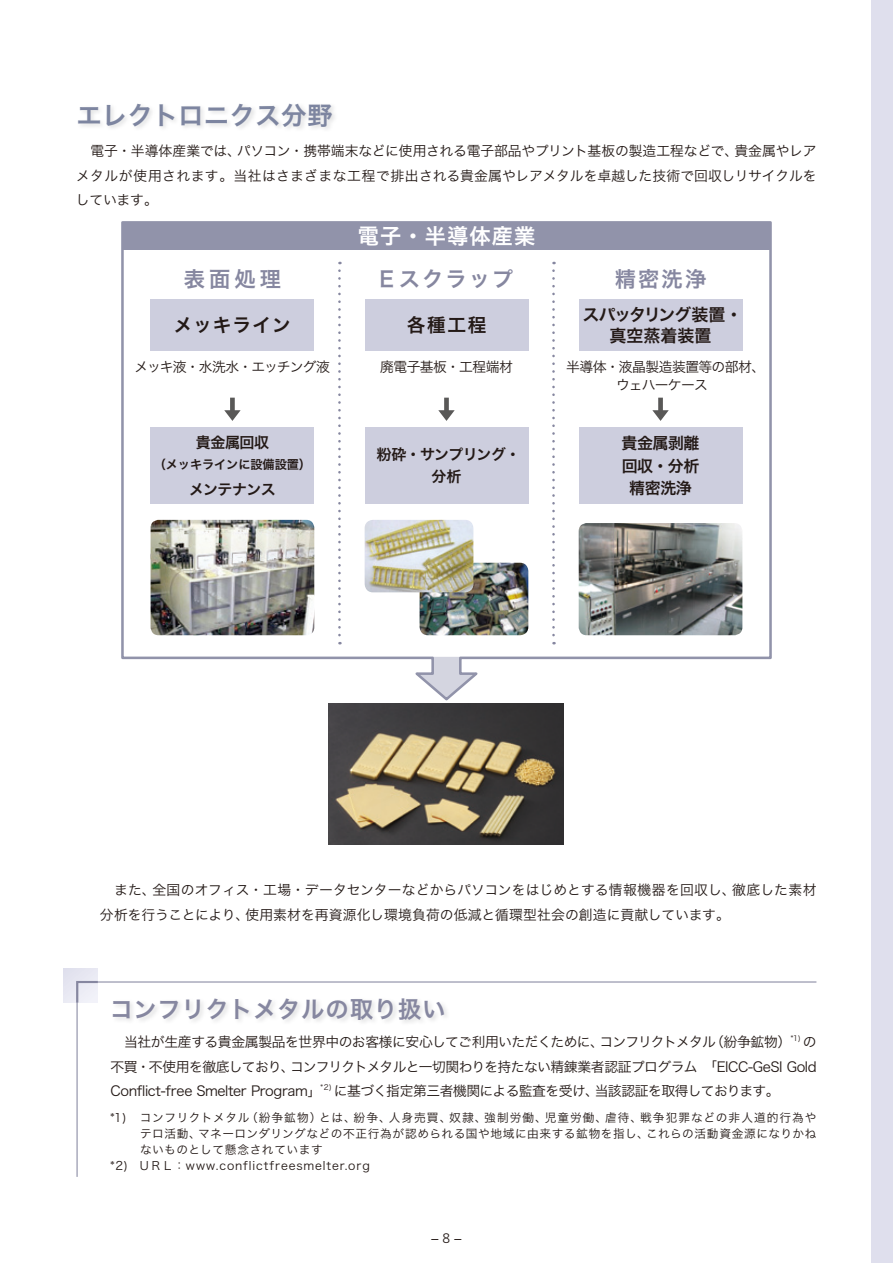
<style>
.page{position:relative;width:893px;height:1263px;background:#fff}
.page>*{position:absolute;margin:0;border:0;box-sizing:border-box;transform-origin:0 0}
.t1{font:25.5px "Hira Kaku Pro W6 90 pv RKSJ H";letter-spacing:.005em;color:#7d85a0}
.t2{font:23.4px "Hira Kaku Pro W6 90 pv RKSJ H";letter-spacing:.03em;color:#8687a0}
.t3{font:21.3px "Hira Kaku Pro W6 90 pv RKSJ H";letter-spacing:.1em;color:#8687a0}
.t4{font:21.3px "Hira Kaku Pro W6 90 pv RKSJ H";letter-spacing:.05em;color:#fff}
.t5{font:18.75px "Hira Kaku Pro W6 90 pv RKSJ H";letter-spacing:.055em;color:#231916}
.t6{font:16.95px/21.3px "Hira Kaku Pro W6 90 pv RKSJ H";color:#231916;text-align:center}
.t7{font:15.9px/22.2px "Hira Kaku Pro W6 90 pv RKSJ H";letter-spacing:-.025em;color:#231916;text-align:center}
.t8{font:15px/22.2px "Hira Kaku Pro W6 90 pv RKSJ H";letter-spacing:-.04em;color:#231916;text-align:center}
.t9{font:13.8px/24.5px "Hira Kaku Pro W3 90 pv RKSJ H";letter-spacing:-.025em;color:#231916;text-align:justify}
.t10{font:13.8px/24.5px "Hira Kaku Pro W3 90 pv RKSJ H";letter-spacing:.005em;color:#231916}
.t11{font:13.8px/18.1px "Hira Kaku Pro W3 90 pv RKSJ H";letter-spacing:-.045em;color:#231916;text-align:center}
.t12{font:13.8px "Hira Kaku Pro W3 90 pv RKSJ H";letter-spacing:-.065em;color:#231916}
.t13{font:300 13.8px "Frutiger";color:#231916}
.t14{font:12.15px "Hira Kaku Pro W6 90 pv RKSJ H";letter-spacing:-.01em;color:#231916}
.t15{font:11.7px "Hira Kaku Pro W3 90 pv RKSJ H";letter-spacing:.055em;color:#231916}
.t16{font:11.7px "Hira Kaku Pro W3 90 pv RKSJ H";letter-spacing:.09em;color:#231916}
.t17{font:7.5px "Hira Kaku Pro W3 90 pv RKSJ H";color:#231916}
</style>
<div class="page">
<div style="left:872px;top:0;width:21px;height:1263px;background:#dfdfed"></div>
<img style="left:329px;top:704px;width:234px;height:141px">
<svg style="left:121px;top:221px;width:651px;height:480px"></svg>
<div style="left:64px;top:968px;width:34px;height:34px;background:#e6e6f1"></div>
<svg style="left:76px;top:981px;width:741px;height:196px"></svg>
<svg style="left:75px;top:981px;width:25px;height:24px"></svg>
<h1 class="t1" style="left:76px;top:92px;width:258px">エレクトロニクス分野</h1>
<p class="t9" style="left:76px;top:138px;width:742px">　電子・半導体産業では、パソコン・携帯端末などに使用される電子部品やプリント基板の製造工程などで、貴金属やレアメタルが使用されます。当社はさまざまな工程で排出される貴金属やレアメタルを卓越した技術で回収しリサイクルをしています。</p>
<h3 class="t4" style="left:358px;top:217px;width:179px">電子・半導体産業</h3>
<h3 class="t3" style="left:184px;top:260px;width:99px">表面処理</h3>
<h3 class="t3" style="left:379px;top:260px;width:136px">E スクラップ</h3>
<h3 class="t3" style="left:615px;top:260px;width:93px">精密洗浄</h3>
<h3 class="t5" style="left:174px;top:308px;width:119px">メッキライン</h3>
<h3 class="t5" style="left:407px;top:308px;width:81px">各種工程</h3>
<p class="t6" style="left:582px;top:303px;width:161px">スパッタリング装置・真空蒸着装置</p>
<p class="t12" style="left:135px;top:354px;width:197px">メッキ液・水洗水・エッチング液</p>
<p class="t8" style="left:196px;top:431px;width:75px">貴金属回収</p>
<p class="t14" style="left:154px;top:454px;width:159px">（メッキラインに設備設置）</p>
<p class="t8" style="left:189px;top:477px;width:88px">メンテナンス</p>
<p class="t9" style="left:380px;top:353px;width:134px">廃電子基板・工程端材</p>
<p class="t11" style="left:566px;top:356px;width:200px">半導体・液晶製造装置等の部材、ウェハーケース</p>
<p class="t8" style="left:377px;top:443px;width:145px">粉砕・サンプリング・分析</p>
<p class="t7" style="left:621px;top:432px;width:80px">貴金属剥離回収・分析精密洗浄</p>
<p class="t10" style="left:100px;top:877px;width:718px">　また、全国のオフィス・工場・データセンターなどからパソコンをはじめとする情報機器を回収し、徹底した素材分析を行うことにより、使用素材を再資源化し環境負荷の低減と循環型社会の創造に貢献しています。</p>
<h2 class="t2" style="left:110px;top:988px;width:337px">コンフリクトメタルの取り扱い</h2>
<p class="t9" style="left:111px;top:1029px;width:682px">　当社が生産する貴金属製品を世界中のお客様に安心してご利用いただくために、コンフリクトメタル（紛争鉱物）</p>
<p class="t17" style="left:791px;top:1031px;width:12px">*1)</p>
<p class="t9" style="left:110px;top:1029px;width:708px;text-indent:692px">の不買・不使用を徹底しており、コンフリクトメタルと一切関わりを持たない精錬業者認証プログラム　「EICC-GeSI Gold Conflict-free Smelter Program」</p>
<p class="t17" style="left:321px;top:1080px;width:13px">*2)</p>
<p class="t9" style="left:334px;top:1078px;width:448px">に基づく指定第三者機関による監査を受け、当該認証を取得しております。</p>
<p class="t16" style="left:111px;top:1107px;width:708px">*1) コンフリクトメタル（紛争鉱物）とは、紛争、人身売買、奴隷、強制労働、児童労働、虐待、戦争犯罪などの非人道的行為や</p>
<p class="t15" style="left:140px;top:1123px;width:678px">テロ活動、マネーロンダリングなどの不正行為が認められる国や地域に由来する鉱物を指し、これらの活動資金源になりかね</p>
<p class="t15" style="left:140px;top:1139px;width:184px">ないものとして懸念されています</p>
<p class="t15" style="left:110px;top:1155px;width:261px">*2) ＵＲＬ：www.conflictfreesmelter.org</p>
<p class="t13" style="left:431px;top:1231px;width:33px">− 8 −</p>
</div>
